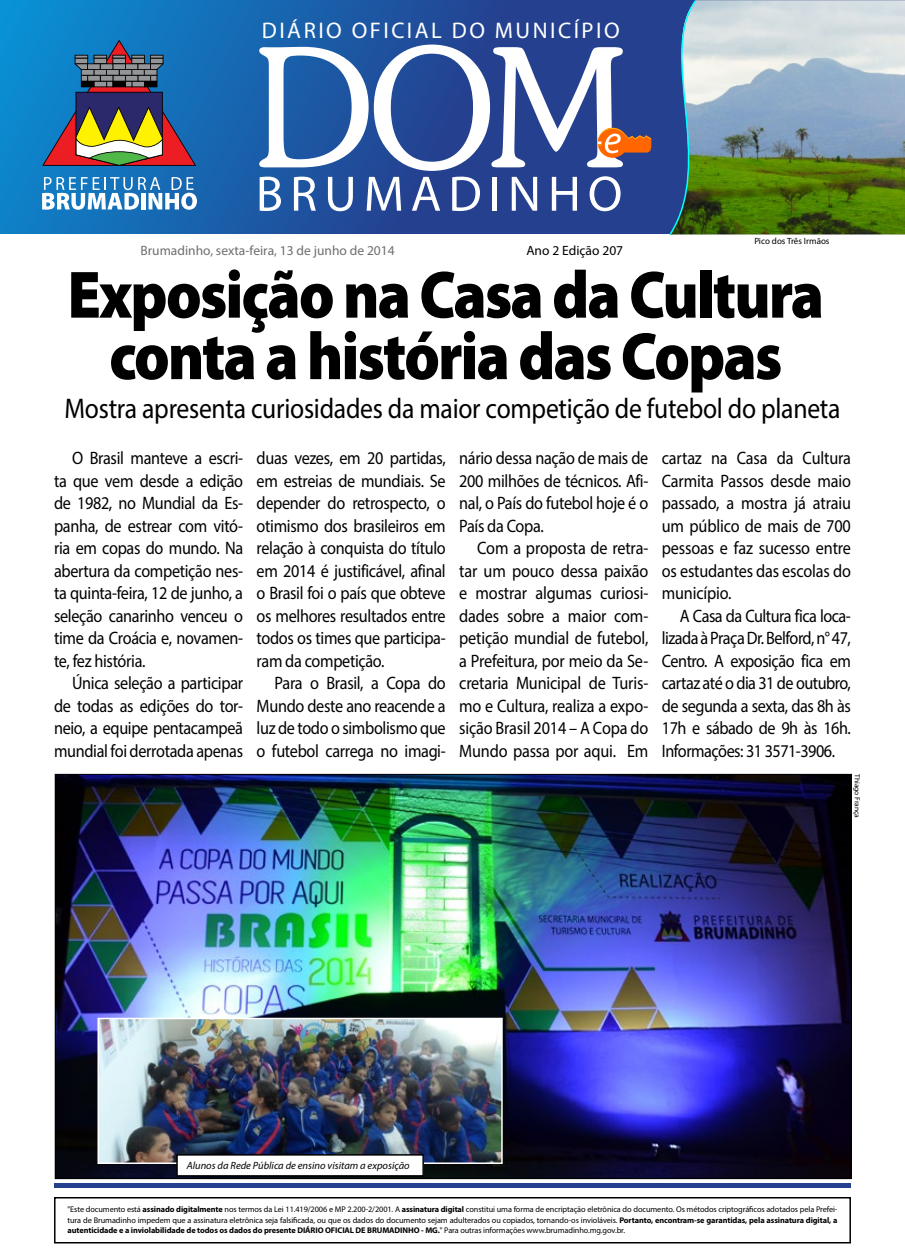
<style>
.page{position:relative;width:905px;height:1260px;background:#fff}
.page>*{position:absolute;margin:0;border:0;box-sizing:border-box;transform-origin:0 0}
.t1{font:300 166.5px "Souvenir IT Cby BT";color:#fff}
.t2{font:900 67.5px/61.5px "Myriad Pro";letter-spacing:-.03em;color:#000;text-align:center;scale:.9 1}
.t3{font:50.25px "Myriad Pro";letter-spacing:.14em;color:#fff}
.t4{font:28.5px "Myriad Pro";letter-spacing:-.01em;color:#000;scale:.9 1}
.t5{font:22.65px "Myriad Pro";letter-spacing:.11em;color:#fff}
.t6{font:18px/22.5px "Myriad Pro";letter-spacing:-.02em;color:#000;text-align:justify;scale:.9 1}
.t7{font:13.5px "Myriad Pro";color:#6d6e71}
.t8{font:13.5px "Myriad Pro";color:#000}
.t9{font:italic 10.5px "Myriad Pro";color:#000}
.t10{font:9px "Myriad Pro";color:#000}
.t11{font:8.25px/10.5px "Myriad Pro";letter-spacing:-.01em;color:#000;text-align:justify}
.t12{font:7.5px "Myriad Pro";color:#000}
.s1{font-weight:700}
</style>
<div class="page">
<hr style="left:55px;top:1184px;width:795px;height:4px;background:#25408f">
<div style="left:54px;top:1197px;width:796px;height:47px;border:2px solid #000"></div>
<img style="left:57px;top:776px;width:792px;height:401px">
<svg style="left:0;top:0;width:656px;height:234px;background:#1d54a0"></svg>
<img style="left:716px;top:0;width:188px;height:234px">
<svg style="left:42px;top:30px;width:154px;height:136px;background:#536c81"></svg>
<svg style="left:42px;top:177px;width:155px;height:33px"></svg>
<svg style="left:597px;top:128px;width:54px;height:30px;background:#b66945"></svg>
<svg style="left:657px;top:0;width:59px;height:235px;background:#5d7b93"></svg>
<img style="left:100px;top:1021px;width:399px;height:140px">
<div style="left:97px;top:1018px;width:405px;height:146px;border:2px solid #fff"></div>
<div style="left:177px;top:1155px;width:246px;height:21px;background:#fff"></div>
<div style="left:176px;top:1154px;width:248px;height:23px;border:2px solid #000"></div>
<p class="t5" style="left:262px;top:17px;width:359px">DIÁRIO OFICIAL DO MUNICÍPIO</p>
<h1 class="t1" style="left:254px;top:6px;width:374px">DOM</h1>
<h3 class="t3" style="left:256px;top:163px;width:368px">BRUMADINHO</h3>
<p class="t7" style="left:140px;top:242px;width:256px">Brumadinho, sexta-feira, 13 de junho de 2014</p>
<p class="t8" style="left:526px;top:243px;width:98px">Ano 2 Edição 207</p>
<p class="t10" style="left:754px;top:235px;width:77px">Pico dos Três Irmãos</p>
<h2 class="t2" style="left:67px;top:265px;width:842px">Exposição na Casa da Cultura conta a história das Copas</h2>
<h3 class="t4" style="left:64px;top:391px;width:863px">Mostra apresenta curiosidades da maior competição de futebol do planeta</h3>
<p class="t6" style="left:54px;top:447px;width:212px;text-indent:18px">O Brasil manteve a escri&shy;ta que vem desde a edição de 1982, no Mundial da Es&shy;panha, de estrear com vitó&shy;ria em copas do mundo. Na abertura da competição nes&shy;ta quinta-feira, 12 de junho, a seleção canarinho venceu o time da Croácia e, novamen&shy;te, fez história.</p>
<p class="t6" style="left:54px;top:672px;width:212px;text-indent:18px">Única seleção a participar de todas as edições do tor&shy;neio, a equipe pentacampeã mundial foi derrotada apenas</p>
<p class="t6" style="left:256px;top:447px;width:212px">duas vezes, em 20 partidas, em estreias de mundiais. Se depender do retrospecto, o otimismo dos brasileiros em relação à conquista do título em 2014 é justificável, afinal o Brasil foi o país que obteve os melhores resultados entre todos os times que participa&shy;ram da competição.</p>
<p class="t6" style="left:256px;top:672px;width:212px;text-indent:18px">Para o Brasil, a Copa do Mundo deste ano reacende a luz de todo o simbolismo que o futebol carrega no imagi-</p>
<p class="t6" style="left:459px;top:447px;width:212px">nário dessa nação de mais de 200 milhões de técnicos. Afi&shy;nal, o País do futebol hoje é o País da Copa.</p>
<p class="t6" style="left:459px;top:537px;width:212px;text-indent:18px">Com a proposta de retra&shy;tar um pouco dessa paixão e mostrar algumas curiosi&shy;dades sobre a maior com&shy;petição mundial de futebol, a Prefeitura, por meio da Se&shy;cretaria Municipal de Turis&shy;mo e Cultura, realiza a expo&shy;sição Brasil 2014 – A Copa do Mundo passa por aqui. Em</p>
<p class="t6" style="left:662px;top:447px;width:212px">cartaz na Casa da Cultura Carmita Passos desde maio passado, a mostra já atraiu um público de mais de 700 pessoas e faz sucesso entre os estudantes das escolas do município.</p>
<p class="t6" style="left:662px;top:604px;width:212px;text-indent:18px">A Casa da Cultura fica loca&shy;lizada à Praça Dr. Belford, n° 47, Centro. A exposição fica em cartaz até o dia 31 de outubro, de segunda a sexta, das 8h às 17h e sábado de 9h às 16h.<br>Informações: 31 3571-3906.</p>
<p class="t12" style="left:862px;top:774px;width:45px;rotate:90deg">Thiago França</p>
<p class="t9" style="left:187px;top:1159px;width:224px">Alunos da Rede Pública de ensino visitam a exposição</p>
<p class="t11" style="left:68px;top:1204px;width:771px">"Este documento está <span class="s1">assinado digitalmente</span> nos termos da Lei 11.419/2006 e MP 2.200-2/2001. A <span class="s1">assinatura digital</span> constitui uma forma de encriptação eletrônica do documento. Os métodos criptográficos adotados pela Prefei&shy;tura de Brumadinho impedem que a assinatura eletrônica seja falsificada, ou que os dados do documento sejam adulterados ou copiados, tornando-os invioláveis. <span class="s1">Portanto, encontram-se garantidas, pela assinatura digital, a autenticidade e a inviolabilidade de todos os dados do presente DIÁRIO OFICIAL DE BRUMADINHO - MG.</span>" Para outras informações www.brumadinho.mg.gov.br.</p>
</div>
